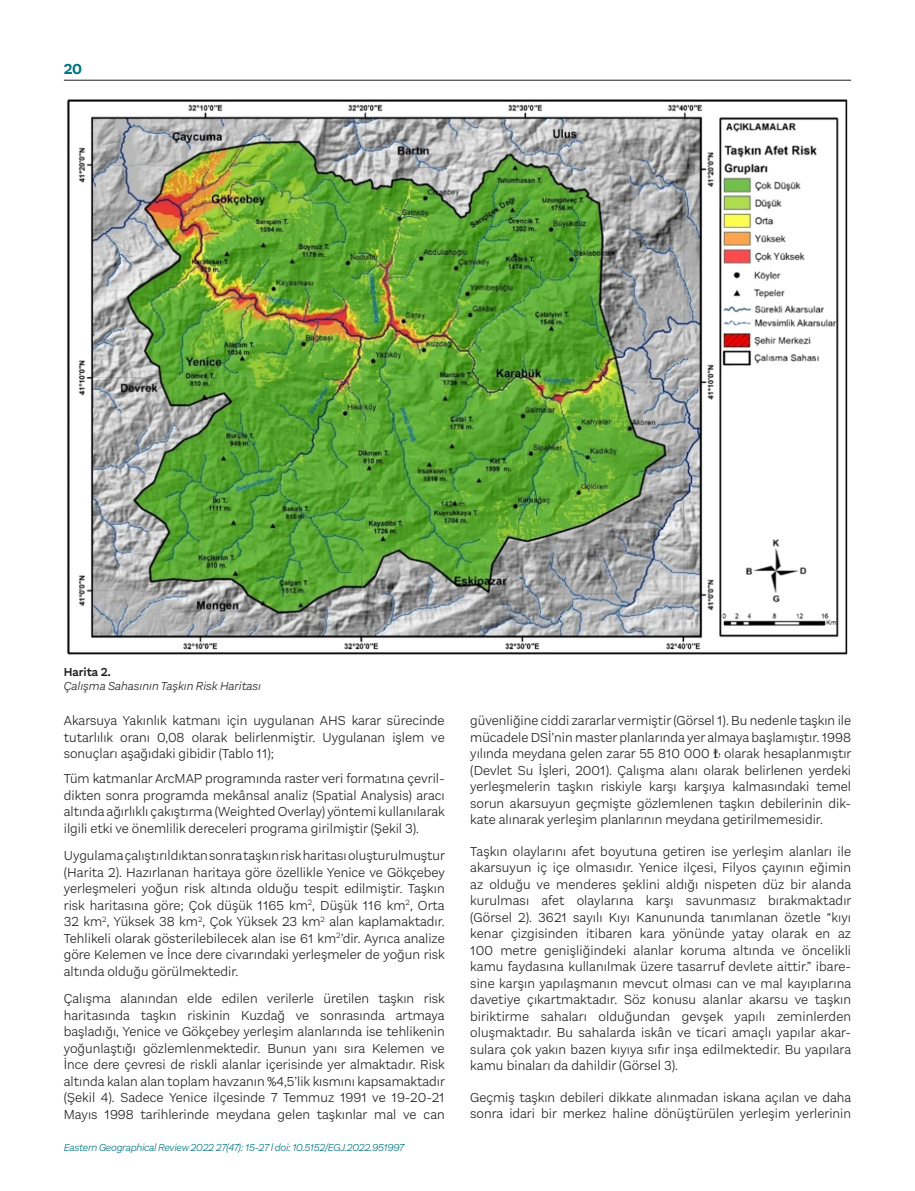
<style>
.page{position:relative;width:915px;height:1191px;background:#fff}
.page>*{position:absolute;margin:0;border:0;box-sizing:border-box;transform-origin:0 0}
.t1{font:700 15px "Aestetico";color:#007581}
.t2{font:300 13.5px/16.5px "Aestetico";color:#231f20;text-align:justify}
.t3{font:italic 300 12px "Aestetico";color:#231f20}
.t4{font:600 12px "Aestetico";color:#231f20}
.t5{font:italic 300 10.5px "Aestetico";letter-spacing:-.025em;color:#007581}
.s1{font-family:"Times New Roman";font-weight:400}
</style>
<div class="page">
<hr style="left:64px;top:80px;width:786px;height:1px;background:#231f20">
<img style="left:67px;top:99px;width:780px;height:556px">
<p class="t1" style="left:64px;top:60px;width:20px">20</p>
<p class="t4" style="left:64px;top:665px;width:48px">Harita 2.</p>
<p class="t3" style="left:64px;top:679px;width:198px">Çalışma Sahasının Taşkın Risk Haritası</p>
<p class="t2" style="left:64px;top:712px;width:382px">Akarsuya Yakınlık katmanı için uygulanan AHS karar sürecinde tutarlılık oranı 0,08 olarak belirlenmiştir. Uygulanan işlem ve sonuçları aşağıdaki gibidir (Tablo 11);</p>
<p class="t2" style="left:64px;top:770px;width:382px">Tüm katmanlar ArcMAP programında raster veri formatına çevril&shy;dikten sonra programda mekânsal analiz (Spatial Analysis) aracı altında ağırlıklı çakıştırma (Weighted Overlay) yöntemi kullanılarak ilgili etki ve önemlilik dereceleri programa girilmiştir (Şekil 3).</p>
<p class="t2" style="left:64px;top:847px;width:382px">Uygulama çalıştırıldıktan sonra taşkın risk haritası oluşturulmuştur (Harita 2). Hazırlanan haritaya göre özellikle Yenice ve Gökçebey yerleşmeleri yoğun risk altında olduğu tespit edilmiştir. Taşkın risk haritasına göre; Çok düşük 1165 km<sup>2</sup>, Düşük 116 km<sup>2</sup>, Orta 32 km<sup>2</sup>, Yüksek 38 km<sup>2</sup>, Çok Yüksek 23 km<sup>2</sup> alan kaplamaktadır.<br>Tehlikeli olarak gösterilebilecek alan ise 61 km<sup>2</sup>’dir. Ayrıca analize göre Kelemen ve İnce dere civarındaki yerleşmeler de yoğun risk altında olduğu görülmektedir.</p>
<p class="t2" style="left:64px;top:990px;width:382px">Çalışma alanından elde edilen verilerle üretilen taşkın risk haritasında taşkın riskinin Kuzdağ ve sonrasında artmaya başladığı, Yenice ve Gökçebey yerleşim alanlarında ise tehlikenin yoğunlaştığı gözlemlenmektedir. Bunun yanı sıra Kelemen ve İnce dere çevresi de riskli alanlar içerisinde yer almaktadır. Risk altında kalan alan toplam havzanın %4,5’lik kısmını kapsamaktadır (Şekil 4). Sadece Yenice ilçesinde 7 Temmuz 1991 ve 19-20-21<br>Mayıs 1998 tarihlerinde meydana gelen taşkınlar mal ve can</p>
<p class="t5" style="left:64px;top:1141px;width:342px">Eastern Geographical Review 2022 27(47): 15-27 l doi: 10.5152/EGJ.2022.951997</p>
<p class="t2" style="left:470px;top:712px;width:382px">güvenliğine ciddi zararlar vermiştir (Görsel 1). Bu nedenle taşkın ile mücadele DSİ’nin master planlarında yer almaya başlamıştır. 1998 yılında meydana gelen zarar 55 810 000 <span class="s1">₺</span> olarak hesaplanmıştır (Devlet Su İşleri, 2001). Çalışma alanı olarak belirlenen yerdeki yerleşmelerin taşkın riskiyle karşı karşıya kalmasındaki temel sorun akarsuyun geçmişte gözlemlenen taşkın debilerinin dik&shy;kate alınarak yerleşim planlarının meydana getirilmemesidir.</p>
<p class="t2" style="left:470px;top:843px;width:382px">Taşkın olaylarını afet boyutuna getiren ise yerleşim alanları ile akarsuyun iç içe olmasıdır. Yenice ilçesi, Filyos çayının eğimin az olduğu ve menderes şeklini aldığı nispeten düz bir alanda kurulması afet olaylarına karşı savunmasız bırakmaktadır (Görsel 2). 3621 sayılı Kıyı Kanununda tanımlanan özetle “kıyı kenar çizgisinden itibaren kara yönünde yatay olarak en az 100 metre genişliğindeki alanlar koruma altında ve öncelikli kamu faydasına kullanılmak üzere tasarruf devlete aittir.” ibare&shy;sine karşın yapılaşmanın mevcut olması can ve mal kayıplarına davetiye çıkartmaktadır. Söz konusu alanlar akarsu ve taşkın biriktirme sahaları olduğundan gevşek yapılı zeminlerden oluşmaktadır. Bu sahalarda iskân ve ticari amaçlı yapılar akar&shy;sulara çok yakın bazen kıyıya sıfır inşa edilmektedir. Bu yapılara kamu binaları da dahildir (Görsel 3).</p>
<p class="t2" style="left:470px;top:1089px;width:382px">Geçmiş taşkın debileri dikkate alınmadan iskana açılan ve daha sonra idari bir merkez haline dönüştürülen yerleşim yerlerinin</p>
</div>
